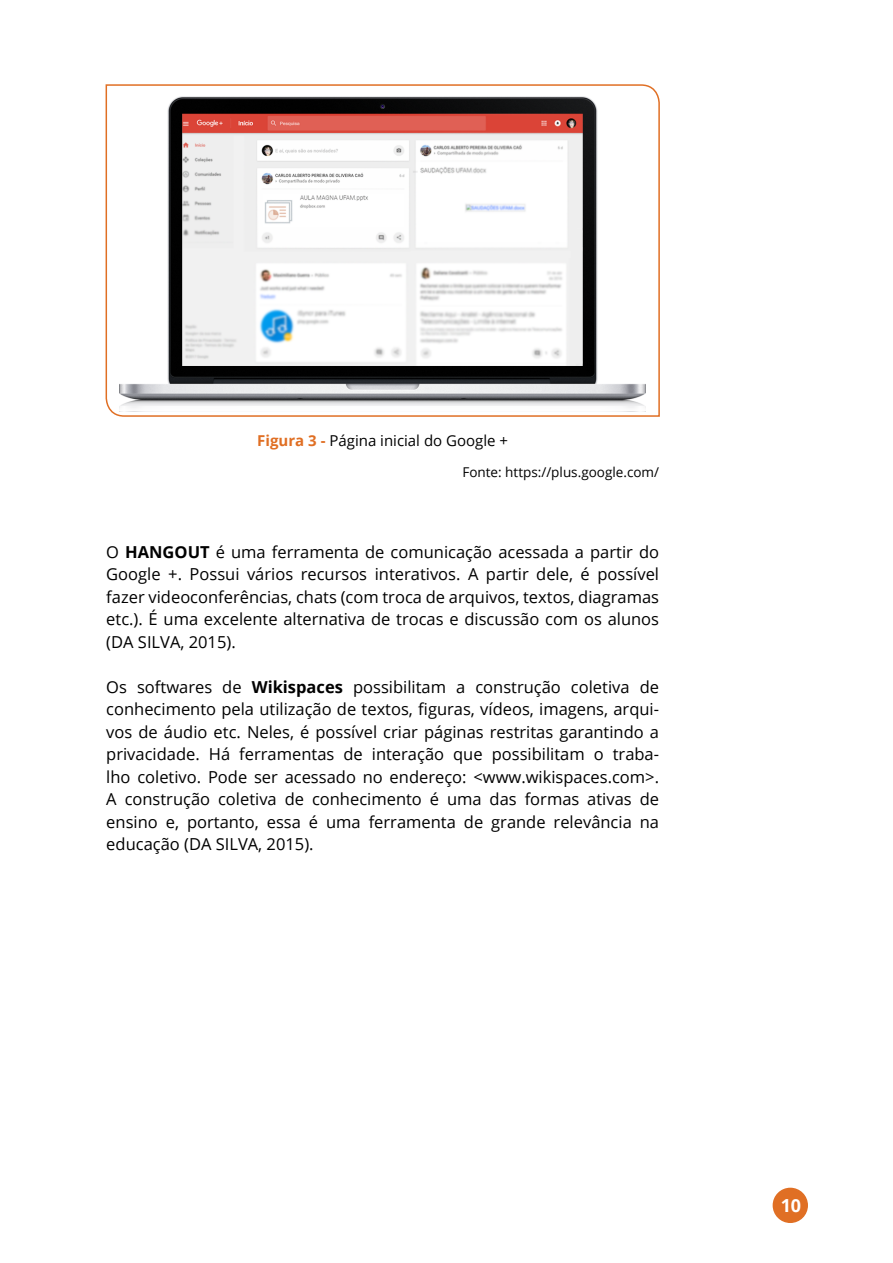
<style>
.page{position:relative;width:893px;height:1263px;background:#fff}
.page>*{position:absolute;margin:0;border:0;box-sizing:border-box;transform-origin:0 0}
.t1{font:700 18px "Open Sans";color:#fff}
.t2{font:16.5px/22.5px "Open Sans";color:#000;text-align:justify}
.t3{font:15px "Open Sans";color:#000}
.t4{font:13.5px "Open Sans";color:#000}
.s1{font-weight:700;color:#e06f24}
.s2{font-weight:700}
</style>
<div class="page">
<div style="left:773px;top:1188px;width:34px;height:34px;background:#e06f24;border-radius:50%"></div>
<div style="left:773px;top:1188px;width:35px;height:35px;border:2px solid #e06f24;border-radius:50%"></div>
<svg style="left:105px;top:84px;width:555px;height:333px"></svg>
<p class="t3" style="left:257px;top:431px;width:252px"><span class="s1">Figura 3 -</span> Página inicial do Google +</p>
<p class="t4" style="left:462px;top:463px;width:198px">Fonte: https://plus.google.com/</p>
<p class="t2" style="left:106px;top:540px;width:554px">O <span class="s2">HANGOUT</span> é uma ferramenta de comunicação acessada a partir do Google +. Possui vários recursos interativos. A partir dele, é possível fazer videoconferências, chats (com troca de arquivos, textos, diagramas etc.). É uma excelente alternativa de trocas e discussão com os alunos (DA SILVA, 2015).</p>
<p class="t2" style="left:106px;top:675px;width:554px">Os softwares de <span class="s2">Wikispaces</span> possibilitam a construção coletiva de conhecimento pela utilização de textos, figuras, vídeos, imagens, arqui&shy;vos de áudio etc. Neles, é possível criar páginas restritas garantindo a privacidade. Há ferramentas de interação que possibilitam o traba&shy;lho coletivo. Pode ser acessado no endereço: &lt;www.wikispaces.com&gt;.<br>A construção coletiva de conhecimento é uma das formas ativas de ensino e, portanto, essa é uma ferramenta de grande relevância na educação (DA SILVA, 2015).</p>
<p class="t1" style="left:781px;top:1193px;width:22px">10</p>
</div>
